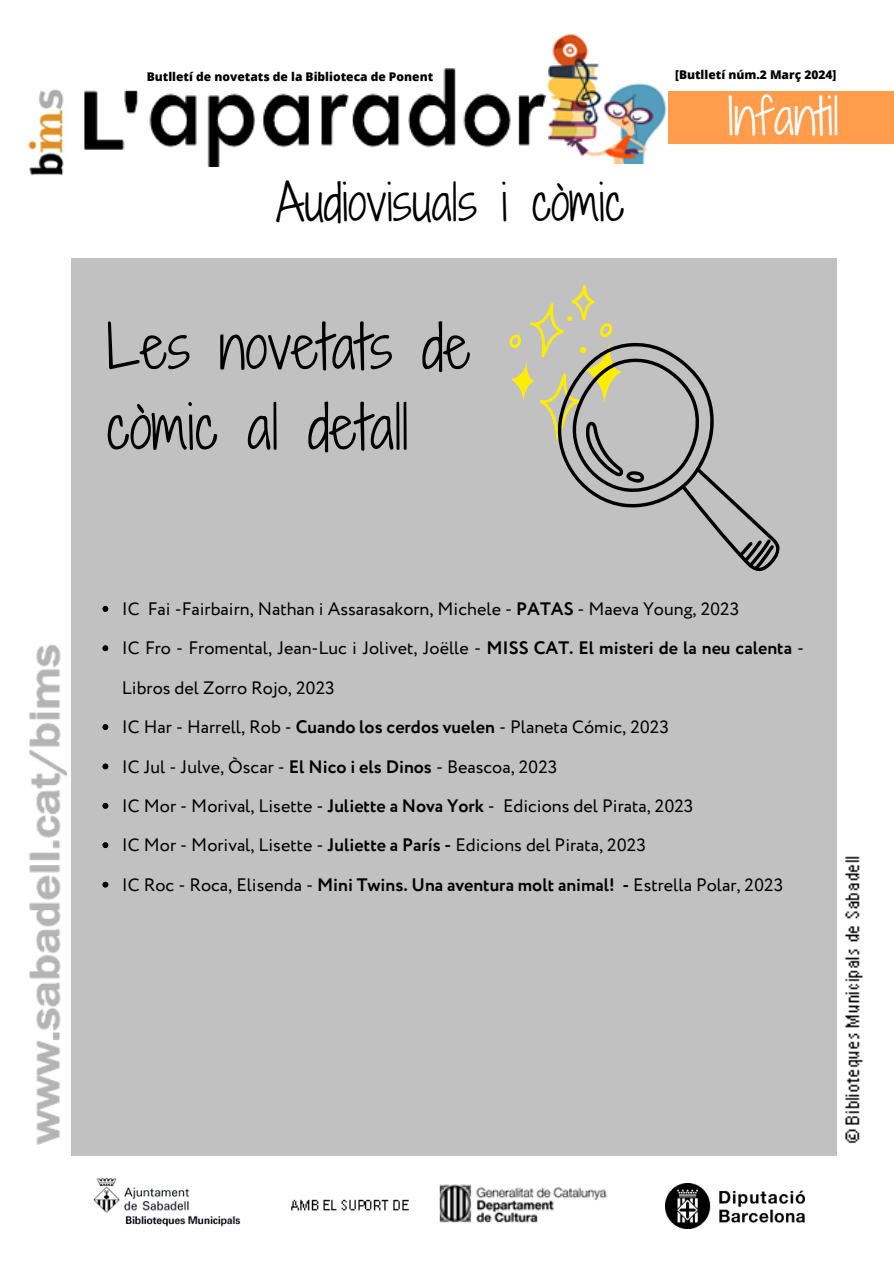
<style>
.page{position:relative;width:894px;height:1264px;background:#fff}
.page>*{position:absolute;margin:0;border:0;box-sizing:border-box;transform-origin:0 0}
.t1{font:57.6px/80.2px "Shadows Into Light Two";color:#010101}
.t2{font:48px "Shadows Into Light Two";color:#010101}
.t3{font:48px "Shadows Into Light Two";color:#fff}
.t4{font:18px/39.3px "Circe";color:#000}
.t5{font:800 12px "Open Sans";color:#000}
.s1{font-weight:700}
</style>
<div class="page">
<div style="left:639px;top:91px;width:254px;height:52px;background:#ff9d4d"></div>
<img style="left:545px;top:34px;width:122px;height:130px">
<img style="left:84px;top:68px;width:461px;height:98px">
<img style="left:28px;top:89px;width:36px;height:87px">
<img style="left:30px;top:644px;width:37px;height:500px">
<img style="left:845px;top:856px;width:18px;height:288px">
<img style="left:93px;top:1177px;width:148px;height:50px">
<img style="left:665px;top:1183px;width:138px;height:45px">
<img style="left:291px;top:1184px;width:316px;height:39px">
<div style="left:71px;top:258px;width:765px;height:897px;background:#c1c1c1"></div>
<svg style="left:509px;top:285px;width:271px;height:287px"></svg>
<svg style="left:103px;top:606px;width:5px;height:5px"></svg>
<svg style="left:103px;top:645px;width:5px;height:6px"></svg>
<svg style="left:103px;top:724px;width:5px;height:6px"></svg>
<svg style="left:103px;top:763px;width:5px;height:6px"></svg>
<svg style="left:103px;top:803px;width:5px;height:5px"></svg>
<svg style="left:103px;top:842px;width:5px;height:6px"></svg>
<svg style="left:103px;top:881px;width:5px;height:6px"></svg>
<p class="t5" style="left:147px;top:69px;width:288px">Butlletí de novetats de la Biblioteca de Ponent</p>
<h2 class="t2" style="left:276px;top:167px;width:350px">Audiovisuals i còmic</h2>
<h1 class="t1" style="left:106px;top:306px;width:366px">Les novetats de còmic al detall</h1>
<p class="t5" style="left:675px;top:66px;width:163px">[Butlletí núm.2 Març 2024]</p>
<h2 class="t3" style="left:727px;top:81px;width:113px">Infantil</h2>
<p class="t4" style="left:122px;top:590px;width:683px">IC Fai -Fairbairn, Nathan i Assarasakorn, Michele - <span class="s1">PATAS</span> - Maeva Young, 2023<br>IC Fro - Fromental, Jean-Luc i Jolivet, Joëlle - <span class="s1">MISS CAT. El misteri de la neu calenta</span> - Libros del Zorro Rojo, 2023<br>IC Har - Harrell, Rob - <span class="s1">Cuando los cerdos vuelen</span> - Planeta Cómic, 2023<br>IC Jul - Julve, Òscar - <span class="s1">El Nico i els Dinos</span> - Beascoa, 2023<br>IC Mor - Morival, Lisette - <span class="s1">Juliette a Nova York</span> - Edicions del Pirata, 2023<br>IC Mor - Morival, Lisette - <span class="s1">Juliette a París -</span> Edicions del Pirata, 2023<br>IC Roc - Roca, Elisenda - <span class="s1">Mini Twins. Una aventura molt animal! -</span> Estrella Polar, 2023</p>
</div>
